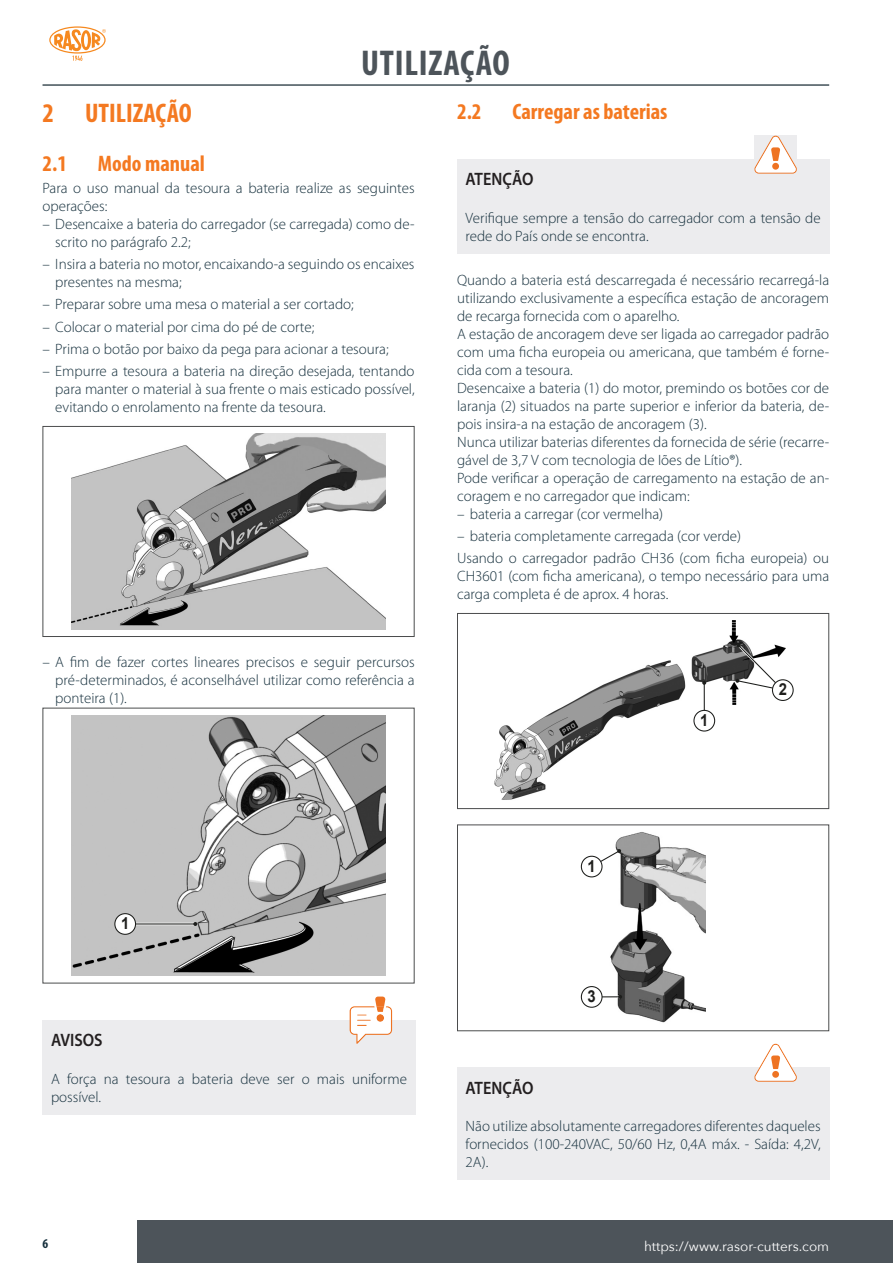
<style>
.page{position:relative;width:893px;height:1263px;background:#fff}
.page>*{position:absolute;margin:0;border:0;box-sizing:border-box;transform-origin:0 0}
.t1{font:700 condensed 36px "Myriad Pro";letter-spacing:.02em;color:#4d545a}
.t2{font:700 condensed 27px "Myriad Pro";color:#f47921}
.t3{font:700 condensed 22.5px "Myriad Pro";color:#f47921}
.Testo_bold{font:600 18px "Myriad Pro";color:#231f20;scale:.9 1}
.t4{font:700 16.5px "Arial";color:#1e1e1c;scale:.9 1}
.Testo{font:300 15px/18px "Myriad Pro";color:#16303d;text-align:justify}
.Testo_simboli_new{font:300 15px/18px "Myriad Pro";color:#16303d}
.t5{font:13.5px "Avenir Next";color:#fff}
.t6{font:700 condensed 13.5px "Myriad Pro";color:#16303d}
</style>
<div class="page">
<div style="left:138px;top:1220px;width:755px;height:43px;background:#4d545a"></div>
<hr style="left:43px;top:84px;width:786px;height:2px;background:#425159">
<svg style="left:49px;top:26px;width:57px;height:35px"></svg>
<div style="left:43px;top:426px;width:372px;height:211px;border:1px solid #4b4c4d"></div>
<img style="left:71px;top:434px;width:315px;height:195px">
<img style="left:71px;top:716px;width:315px;height:259px">
<hr style="left:125px;top:923px;width:70px;height:2px;background:#fff">
<hr style="left:125px;top:923px;width:70px;height:1px;background:#1d1e1c">
<svg style="left:193px;top:922px;width:4px;height:4px"></svg>
<div style="left:115px;top:914px;width:21px;height:20px;background:#fff;border-radius:50%"></div>
<div style="left:114px;top:913px;width:22px;height:22px;border:1px solid #1d1e1c;border-radius:50%"></div>
<div style="left:43px;top:1020px;width:373px;height:94px;background:#ececee"></div>
<svg style="left:350px;top:996px;width:42px;height:48px"></svg>
<div style="left:457px;top:159px;width:372px;height:95px;background:#ececee"></div>
<svg style="left:754px;top:136px;width:43px;height:38px"></svg>
<div style="left:457px;top:613px;width:372px;height:196px;border:1px solid #4b4c4d"></div>
<img style="left:494px;top:621px;width:286px;height:179px">
<svg style="left:734px;top:642px;width:52px;height:52px"></svg>
<div style="left:772px;top:680px;width:21px;height:20px;background:#fff;border-radius:50%"></div>
<div style="left:772px;top:679px;width:22px;height:22px;border:1px solid #1d1e1c;border-radius:50%"></div>
<hr style="left:703px;top:683px;width:3px;height:38px;background:#fff">
<hr style="left:704px;top:683px;width:1px;height:38px;background:#1d1e1c">
<svg style="left:702px;top:681px;width:4px;height:4px"></svg>
<div style="left:694px;top:710px;width:21px;height:21px;background:#fff;border-radius:50%"></div>
<div style="left:693px;top:710px;width:22px;height:21px;border:1px solid #1d1e1c;border-radius:50%"></div>
<div style="left:457px;top:824px;width:372px;height:207px;border:1px solid #4b4c4d"></div>
<img style="left:610px;top:832px;width:95px;height:191px">
<svg style="left:603px;top:995px;width:19px;height:4px"></svg>
<div style="left:581px;top:986px;width:22px;height:22px;border:1px solid #1d1e1c;border-radius:50%"></div>
<svg style="left:590px;top:847px;width:33px;height:23px"></svg>
<div style="left:581px;top:856px;width:21px;height:21px;background:#fff;border-radius:50%"></div>
<div style="left:581px;top:856px;width:22px;height:21px;border:1px solid #1d1e1c;border-radius:50%"></div>
<div style="left:457px;top:1067px;width:372px;height:113px;background:#ececee"></div>
<svg style="left:754px;top:1044px;width:43px;height:38px"></svg>
<h1 class="t1" style="left:361px;top:43px;width:150px">UTILIZAÇÃO</h1>
<p class="t2" style="left:43px;top:98px;width:151px">2 UTILIZAÇÃO</p>
<p class="t3" style="left:43px;top:151px;width:26px">2.1</p>
<p class="t3" style="left:98px;top:151px;width:109px">Modo manual</p>
<p class="Testo" style="left:43px;top:179px;width:374px">Para o uso manual da tesoura a bateria realize as seguintes operações:</p>
<p class="Testo" style="left:55px;top:215px;width:361px;text-indent:-13px">– Desencaixe a bateria do carregador (se carregada) como de&shy;scrito no parágrafo 2.2;</p>
<p class="Testo" style="left:55px;top:255px;width:361px;text-indent:-13px">– Insira a bateria no motor, encaixando-a seguindo os encaixes presentes na mesma;</p>
<p class="Testo" style="left:43px;top:296px;width:313px">– Preparar sobre uma mesa o material a ser cortado;</p>
<p class="Testo" style="left:43px;top:318px;width:273px">– Colocar o material por cima do pé de corte;</p>
<p class="Testo" style="left:43px;top:340px;width:348px">– Prima o botão por baixo da pega para acionar a tesoura;</p>
<p class="Testo" style="left:55px;top:362px;width:361px;text-indent:-13px">– Empurre a tesoura a bateria na direção desejada, tentando para manter o material à sua frente o mais esticado possível, evitando o enrolamento na frente da tesoura.</p>
<p class="Testo" style="left:55px;top:654px;width:361px;text-indent:-13px">– A fim de fazer cortes lineares precisos e seguir percursos pré-determinados, é aconselhável utilizar como referência a ponteira (1).</p>
<p class="t3" style="left:457px;top:99px;width:26px">2.2</p>
<p class="t3" style="left:512px;top:99px;width:157px">Carregar as baterias</p>
<p class="Testo_bold" style="left:466px;top:169px;width:77px">ATENÇÃO</p>
<p class="Testo_simboli_new" style="left:466px;top:209px;width:357px">Verifique sempre a tensão do carregador com a tensão de rede do País onde se encontra.</p>
<p class="Testo" style="left:457px;top:271px;width:374px">Quando a bateria está descarregada é necessário recarregá-la utilizando exclusivamente a específica estação de ancoragem de recarga fornecida com o aparelho.</p>
<p class="Testo" style="left:457px;top:325px;width:374px">A estação de ancoragem deve ser ligada ao carregador padrão com uma ficha europeia ou americana, que também é forne&shy;cida com a tesoura.</p>
<p class="Testo" style="left:457px;top:379px;width:374px">Desencaixe a bateria (1) do motor, premindo os botões cor de laranja (2) situados na parte superior e inferior da bateria, de&shy;pois insira-a na estação de ancoragem (3).</p>
<p class="Testo" style="left:457px;top:433px;width:374px">Nunca utilizar baterias diferentes da fornecida de série (recarre&shy;gável de 3,7 V com tecnologia de Iões de Lítio®).</p>
<p class="Testo" style="left:457px;top:469px;width:374px">Pode verificar a operação de carregamento na estação de an&shy;coragem e no carregador que indicam:</p>
<p class="Testo" style="left:457px;top:505px;width:208px">– bateria a carregar (cor vermelha)</p>
<p class="Testo" style="left:457px;top:527px;width:285px">– bateria completamente carregada (cor verde)</p>
<p class="Testo" style="left:457px;top:549px;width:374px">Usando o carregador padrão CH36 (com ficha europeia) ou CH3601 (com ficha americana), o tempo necessário para uma carga completa é de aprox. 4 horas.</p>
<p class="t4" style="left:700px;top:709px;width:11px">1</p>
<p class="t4" style="left:779px;top:679px;width:11px">2</p>
<p class="t4" style="left:121px;top:912px;width:11px">1</p>
<p class="Testo_bold" style="left:51px;top:1030px;width:59px">AVISOS</p>
<p class="Testo_simboli_new" style="left:51px;top:1070px;width:357px">A força na tesoura a bateria deve ser o mais uniforme possível.</p>
<p class="t4" style="left:588px;top:855px;width:11px">1</p>
<p class="t4" style="left:588px;top:985px;width:11px">3</p>
<p class="Testo_bold" style="left:466px;top:1077px;width:77px">ATENÇÃO</p>
<p class="Testo_simboli_new" style="left:466px;top:1117px;width:357px;text-align:justify">Não utilize absolutamente carregadores diferentes daqueles fornecidos (100-240VAC, 50/60 Hz, 0,4A máx. - Saída: 4,2V, 2A).</p>
<p class="t6" style="left:43px;top:1236px;width:7px">6</p>
<p class="t5" style="left:644px;top:1235px;width:187px">https://www.rasor-cutters.com</p>
</div>
